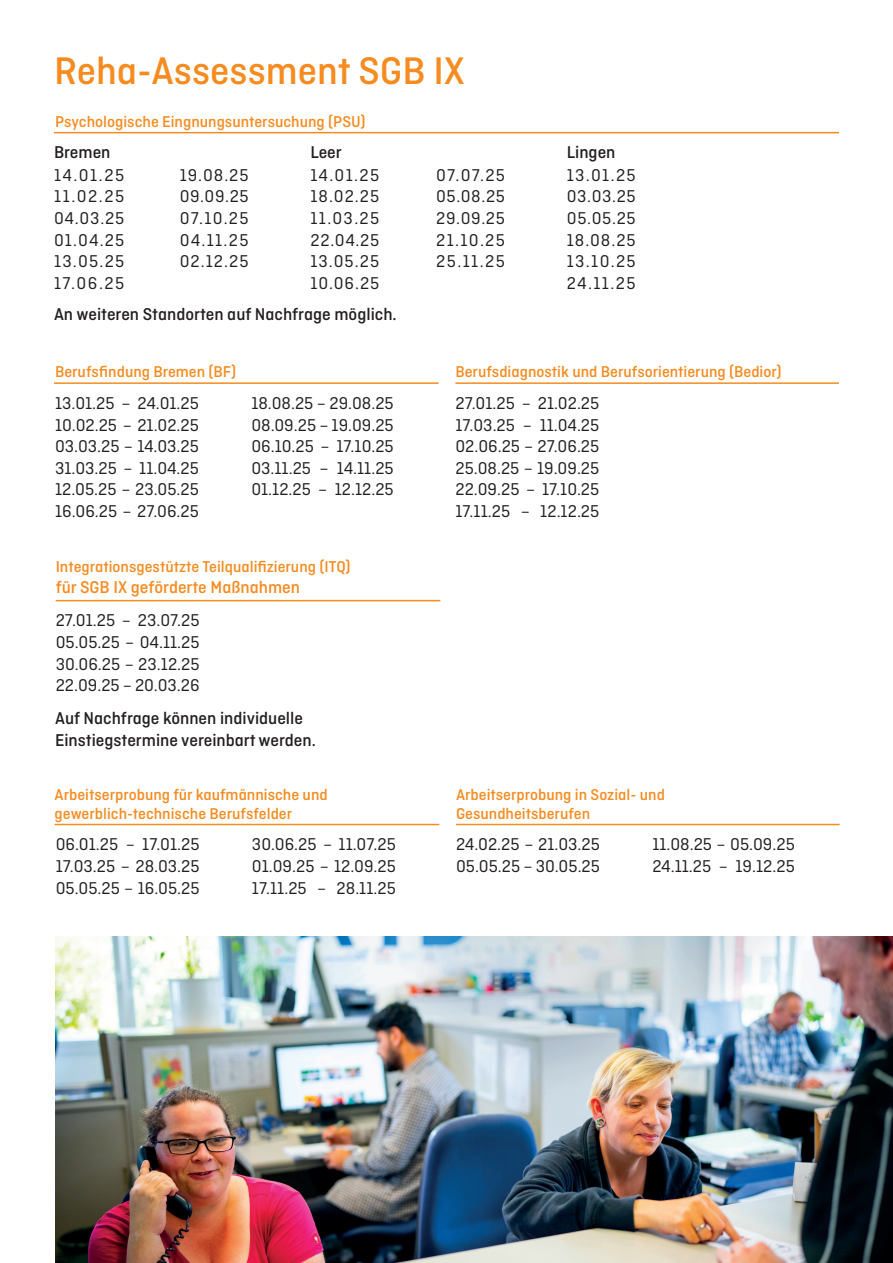
<style>
.page{position:relative;width:893px;height:1263px;background:#fff}
.page>*{position:absolute;margin:0;border:0;box-sizing:border-box;transform-origin:0 0}
.t1{font:500 40.5px "Ciutadella";color:#f68b1f}
.t2{font:18px/21.6px "Ciutadella";color:#231f20;text-align:justify}
.t3{font:500 18px/21.6px "Ciutadella";color:#231f20}
.t4{font:500 18px "Ciutadella";color:#f68b1f}
.t5{font:500 16.5px/19.8px "Ciutadella";color:#f68b1f}
</style>
<div class="page">
<hr style="left:54px;top:132px;width:785px;height:1px;background:#f68b1f">
<hr style="left:54px;top:382px;width:385px;height:2px;background:#f68b1f">
<hr style="left:455px;top:382px;width:384px;height:2px;background:#f68b1f">
<hr style="left:56px;top:600px;width:384px;height:1px;background:#f68b1f">
<hr style="left:55px;top:824px;width:384px;height:1px;background:#f68b1f">
<hr style="left:456px;top:824px;width:384px;height:1px;background:#f68b1f">
<img style="left:56px;top:936px;width:837px;height:327px">
<h1 class="t1" style="left:54px;top:48px;width:412px">Reha-Assessment SGB IX</h1>
<p class="t5" style="left:55px;top:111px;width:312px">Psychologische Eingnungsuntersuchung (PSU)</p>
<p class="t3" style="left:54px;top:141px;width:58px">Bremen</p>
<p class="t2" style="left:54px;top:164px;width:72px">14.01.25<br>11.02.25<br>04.03.25<br>01.04.25<br>13.05.25<br>17.06.25</p>
<p class="t2" style="left:180px;top:164px;width:71px">19.08.25<br>09.09.25<br>07.10.25<br>04.11.25<br>02.12.25</p>
<p class="t3" style="left:310px;top:141px;width:33px">Leer</p>
<p class="t2" style="left:310px;top:164px;width:71px">14.01.25<br>18.02.25<br>11.03.25<br>22.04.25<br>13.05.25<br>10.06.25</p>
<p class="t2" style="left:436px;top:164px;width:71px">07.07.25<br>05.08.25<br>29.09.25<br>21.10.25<br>25.11.25</p>
<p class="t3" style="left:54px;top:303px;width:344px">An weiteren Standorten auf Nachfrage möglich.</p>
<p class="t3" style="left:567px;top:141px;width:50px">Lingen</p>
<p class="t2" style="left:567px;top:164px;width:71px">13.01.25<br>03.03.25<br>05.05.25<br>18.08.25<br>13.10.25<br>24.11.25</p>
<p class="t5" style="left:55px;top:362px;width:183px">Berufsfindung Bremen (BF)</p>
<p class="t5" style="left:455px;top:362px;width:328px">Berufsdiagnostik und Berufsorientierung (Bedior)</p>
<p class="t2" style="left:55px;top:392px;width:146px">13.01.25 – 24.01.25<br>10.02.25 – 21.02.25<br>03.03.25 – 14.03.25<br>31.03.25 – 11.04.25<br>12.05.25 – 23.05.25<br>16.06.25 – 27.06.25</p>
<p class="t2" style="left:251px;top:392px;width:144px">18.08.25 – 29.08.25<br>08.09.25 – 19.09.25<br>06.10.25 – 17.10.25<br>03.11.25 – 14.11.25<br>01.12.25 – 12.12.25</p>
<p class="t2" style="left:455px;top:392px;width:146px">27.01.25 – 21.02.25<br>17.03.25 – 11.04.25<br>02.06.25 – 27.06.25<br>25.08.25 – 19.09.25<br>22.09.25 – 17.10.25<br>17.11.25 – 12.12.25</p>
<p class="t5" style="left:56px;top:556px;width:296px">Integrationsgestützte Teilqualifizierung (ITQ)</p>
<p class="t4" style="left:56px;top:577px;width:246px">für SGB IX geförderte Maßnahmen</p>
<p class="t2" style="left:56px;top:610px;width:146px">27.01.25 – 23.07.25<br>05.05.25 – 04.11.25<br>30.06.25 – 23.12.25<br>22.09.25 – 20.03.26</p>
<p class="t3" style="left:55px;top:707px;width:262px">Auf Nachfrage können individuelle<br>Einstiegstermine vereinbart werden.</p>
<p class="t5" style="left:55px;top:784px;width:275px">Arbeitserprobung für kaufmännische und gewerblich-technische Berufsfelder</p>
<p class="t5" style="left:456px;top:784px;width:210px">Arbeitserprobung in Sozial- und<br>Gesundheitsberufen</p>
<p class="t2" style="left:56px;top:833px;width:145px">06.01.25 – 17.01.25<br>17.03.25 – 28.03.25<br>05.05.25 – 16.05.25</p>
<p class="t2" style="left:252px;top:833px;width:146px">30.06.25 – 11.07.25<br>01.09.25 – 12.09.25<br>17.11.25 – 28.11.25</p>
<p class="t2" style="left:456px;top:833px;width:146px">24.02.25 – 21.03.25<br>05.05.25 – 30.05.25</p>
<p class="t2" style="left:652px;top:833px;width:144px">11.08.25 – 05.09.25<br>24.11.25 – 19.12.25</p>
</div>
